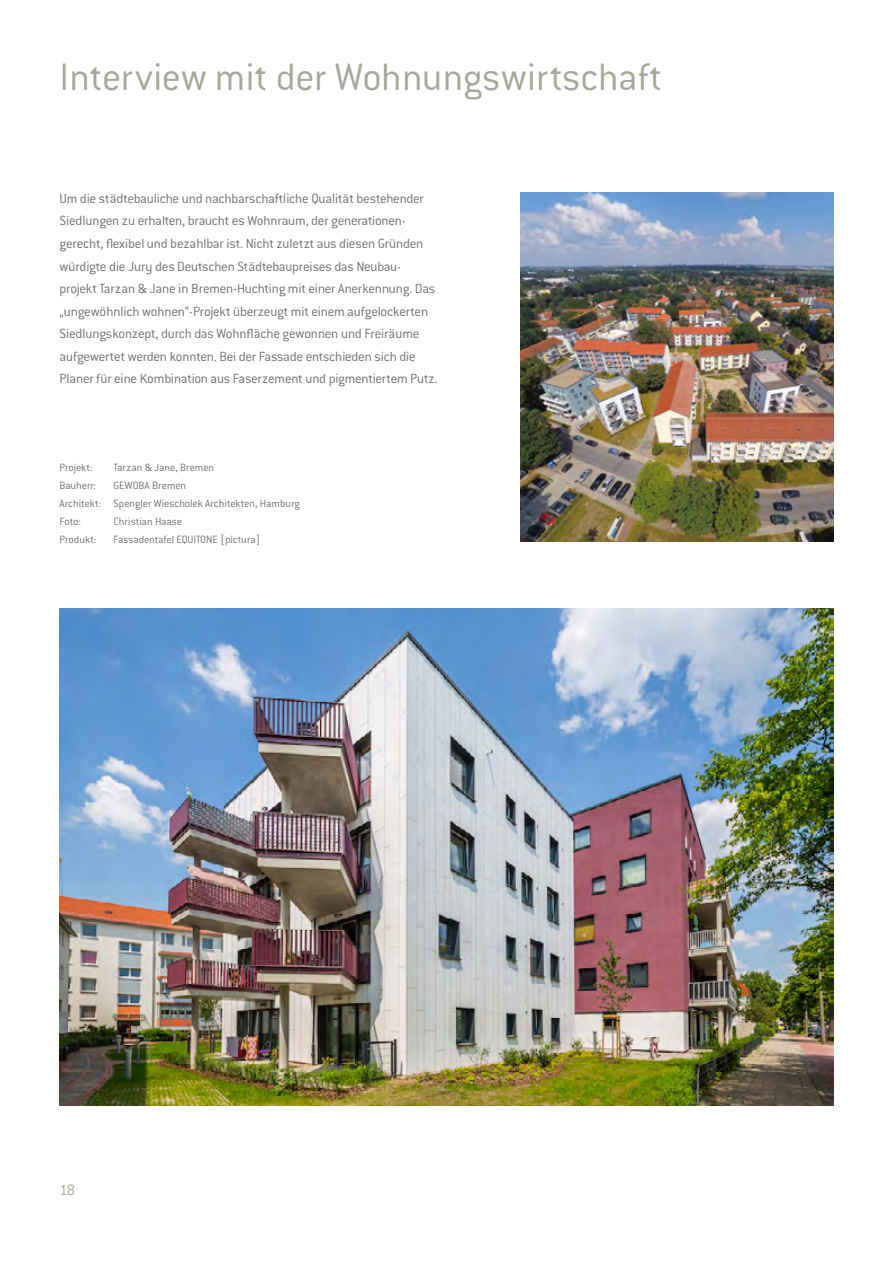
<style>
.page{position:relative;width:893px;height:1263px;background:#fff}
.page>*{position:absolute;margin:0;border:0;box-sizing:border-box;transform-origin:0 0}
.t1{font:300 42px "Conduit ITC Std";color:#a7a79a}
.t2{font:300 16.5px "Conduit ITC Std";color:#a7a79a}
.t3{font:300 14.7px/22.5px "Conduit ITC Std";letter-spacing:-.015em;color:#717074}
.t4{font:300 11.7px/18px "Conduit ITC Std";letter-spacing:-.005em;color:#727174}
</style>
<div class="page">
<img style="left:521px;top:192px;width:312px;height:349px">
<img style="left:60px;top:609px;width:773px;height:496px">
<h1 class="t1" style="left:60px;top:52px;width:604px">Interview mit der Wohnungswirtschaft</h1>
<p class="t3" style="left:60px;top:187px;width:380px">Um die städtebauliche und nachbarschaftliche Qualität bestehender Siedlungen zu erhalten, braucht es Wohnraum, der generationen&shy;gerecht, flexibel und bezahlbar ist. Nicht zuletzt aus diesen Gründen würdigte die Jury des Deutschen Städtebaupreises das Neubau&shy;projekt Tarzan &amp; Jane in Bremen-Huchting mit einer Anerkennung. Das „ungewöhnlich wohnen“-Projekt überzeugt mit einem aufgelockerten Siedlungskonzept, durch das Wohnfläche gewonnen und Freiräume aufgewertet werden konnten. Bei der Fassade entschieden sich die Planer für eine Kombination aus Faserzement und pigmentiertem Putz.</p>
<p class="t4" style="left:60px;top:458px;width:34px">Projekt:</p>
<p class="t4" style="left:114px;top:458px;width:102px">Tarzan &amp; Jane, Bremen</p>
<p class="t4" style="left:60px;top:476px;width:38px">Bauherr:</p>
<p class="t4" style="left:60px;top:476px;width:242px;text-indent:54px">GEWOBA Bremen<br>Architekt: Spengler Wiescholek Architekten, Hamburg<br>Foto:</p>
<p class="t4" style="left:114px;top:512px;width:70px">Christian Haase</p>
<p class="t4" style="left:60px;top:530px;width:38px">Produkt:</p>
<p class="t4" style="left:114px;top:530px;width:148px">Fassadentafel EQUITONE [pictura]</p>
<p class="t2" style="left:60px;top:1180px;width:17px">18</p>
</div>
